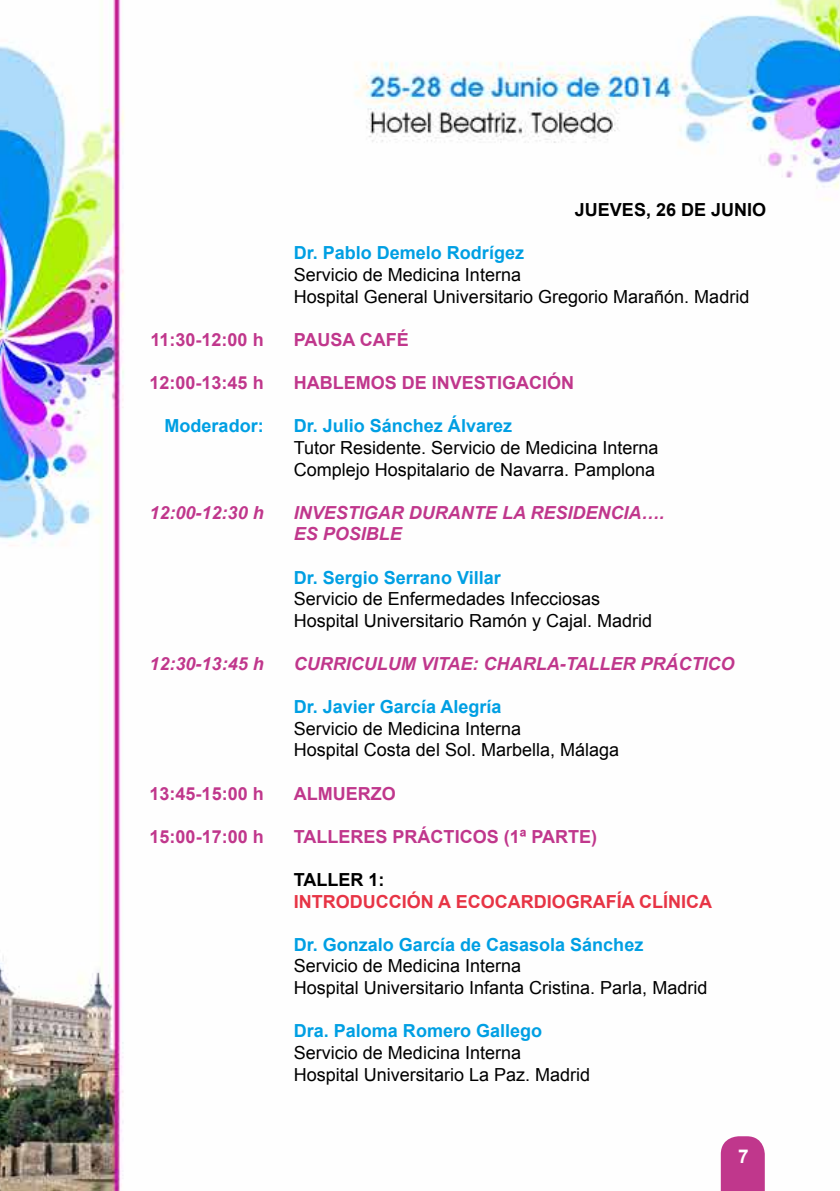
<style>
.page{position:relative;width:840px;height:1191px;background:#fff}
.page>*{position:absolute;margin:0;border:0;box-sizing:border-box;transform-origin:0 0}
.t1{font:700 19px "Arial";color:#fff}
.t2{font:18px/21.6px "Arial";color:#000}
.t3{font:700 18px "Arial";color:#009fe3}
.t4{font:700 18px "Arial";color:#c0378c}
.t5{font:italic 700 18px/21.6px "Arial";color:#c0378c}
.t6{font:700 18px "Arial";color:#e73445}
.t7{font:700 18px "Arial";color:#000}
</style>
<div class="page">
<img style="left:0;top:0;width:839px;height:1191px">
<svg style="left:720px;top:1136px;width:44px;height:55px;background:#c44594"></svg>
<p class="t7" style="left:574px;top:198px;width:193px">JUEVES, 26 DE JUNIO</p>
<p class="t3" style="left:293px;top:241px;width:232px">Dr. Pablo Demelo Rodrígez</p>
<p class="t2" style="left:293px;top:264px;width:457px">Servicio de Medicina Interna<br>Hospital General Universitario Gregorio Marañón. Madrid</p>
<p class="t4" style="left:150px;top:328px;width:115px">11:30-12:00 h</p>
<p class="t4" style="left:293px;top:328px;width:117px">PAUSA CAFÉ</p>
<p class="t4" style="left:149px;top:371px;width:116px">12:00-13:45 h</p>
<p class="t4" style="left:293px;top:371px;width:282px">HABLEMOS DE INVESTIGACIÓN</p>
<p class="t3" style="left:164px;top:414px;width:101px">Moderador:</p>
<p class="t3" style="left:293px;top:414px;width:220px">Dr. Julio Sánchez Álvarez</p>
<p class="t2" style="left:293px;top:437px;width:366px">Tutor Residente. Servicio de Medicina Interna<br>Complejo Hospitalario de Navarra. Pamplona</p>
<p class="t5" style="left:149px;top:502px;width:116px">12:00-12:30 h</p>
<p class="t5" style="left:293px;top:502px;width:372px">INVESTIGAR DURANTE LA RESIDENCIA….<br>ES POSIBLE</p>
<p class="t3" style="left:293px;top:565px;width:208px">Dr. Sergio Serrano Villar</p>
<p class="t2" style="left:293px;top:588px;width:360px">Servicio de Enfermedades Infecciosas<br>Hospital Universitario Ramón y Cajal. Madrid</p>
<p class="t5" style="left:149px;top:653px;width:116px">12:30-13:45 h</p>
<p class="t5" style="left:293px;top:653px;width:442px">CURRICULUM VITAE: CHARLA-TALLER PRÁCTICO</p>
<p class="t3" style="left:293px;top:695px;width:209px">Dr. Javier García Alegría</p>
<p class="t2" style="left:293px;top:718px;width:327px">Servicio de Medicina Interna<br>Hospital Costa del Sol. Marbella, Málaga</p>
<p class="t4" style="left:149px;top:781px;width:116px">13:45-15:00 h</p>
<p class="t4" style="left:293px;top:781px;width:103px">ALMUERZO</p>
<p class="t4" style="left:149px;top:824px;width:116px">15:00-17:00 h</p>
<p class="t4" style="left:293px;top:824px;width:304px">TALLERES PRÁCTICOS (1ª PARTE)</p>
<p class="t7" style="left:293px;top:868px;width:92px">TALLER 1:</p>
<p class="t6" style="left:293px;top:889px;width:419px">INTRODUCCIÓN A ECOCARDIOGRAFÍA CLÍNICA</p>
<p class="t3" style="left:293px;top:932px;width:351px">Dr. Gonzalo García de Casasola Sánchez</p>
<p class="t2" style="left:293px;top:955px;width:415px">Servicio de Medicina Interna<br>Hospital Universitario Infanta Cristina. Parla, Madrid</p>
<p class="t3" style="left:293px;top:1019px;width:250px">Dra. Paloma Romero Gallego</p>
<p class="t2" style="left:293px;top:1042px;width:298px">Servicio de Medicina Interna<br>Hospital Universitario La Paz. Madrid</p>
<p class="t1" style="left:737px;top:1144px;width:12px">7</p>
</div>
